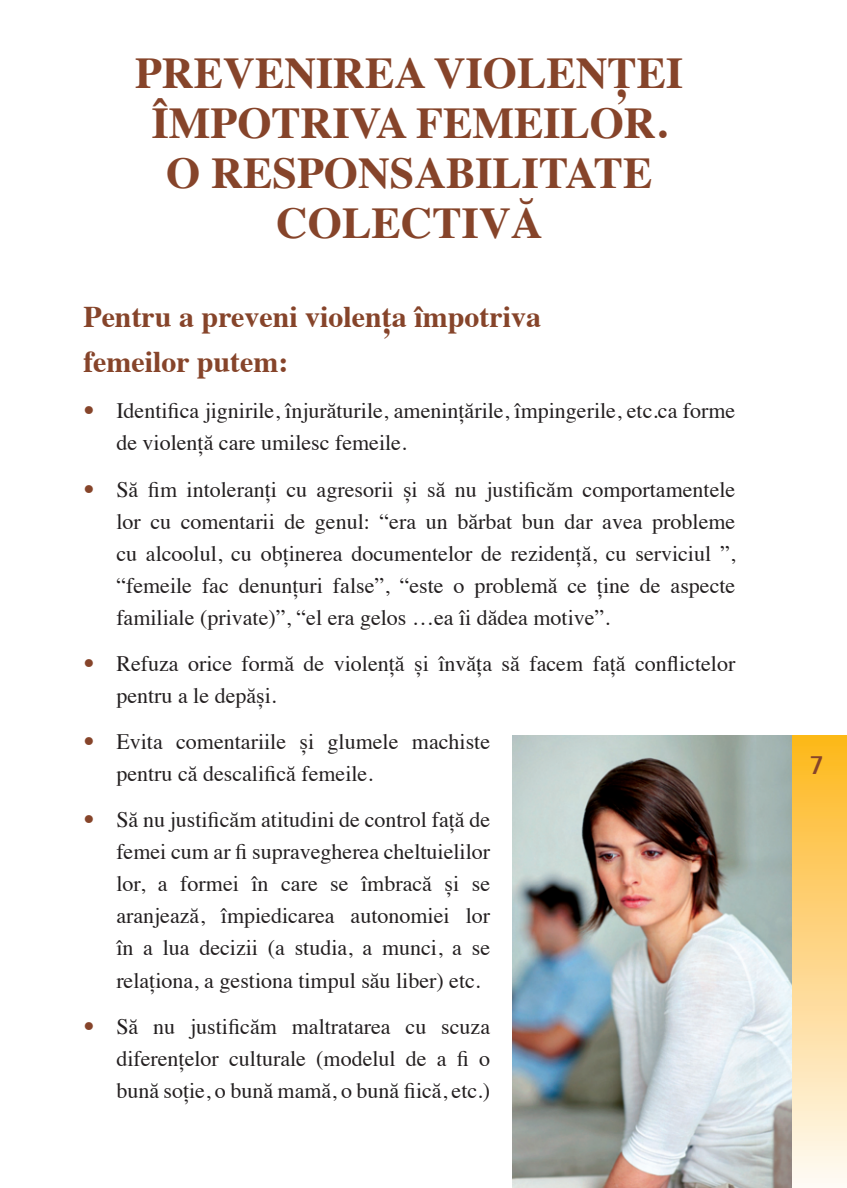
<style>
.page{position:relative;width:847px;height:1188px;background:#fff}
.page>*{position:absolute;margin:0;border:0;box-sizing:border-box;transform-origin:0 0}
.t1{font:700 44px/50px "Times";color:#86442a;text-align:center}
.t2{font:700 30px/45px "Times";color:#86442a}
.t3{font:700 28px "Rotis Semi Sans";color:#86442a}
.t4{font:22px/32px "Times";color:#231f20}
.s1{font-family:"Rotis Semi Sans";color:#86442a}
</style>
<div class="page">
<div style="left:792px;top:735px;width:55px;height:452px;background:linear-gradient(to bottom,#feb71f,#fef9f5)"></div>
<img style="left:513px;top:735px;width:279px;height:452px">
<h1 class="t1" style="left:135px;top:52px;width:550px">PREVENIREA VIOLENȚEI<br>ÎMPOTRIVA FEMEILOR.<br>O RESPONSABILITATE<br>COLECTIVĂ</h1>
<h2 class="t2" style="left:83px;top:297px;width:459px">Pentru a preveni violența împotriva femeilor putem:</h2>
<p class="t4" style="left:116px;top:397px;width:621px;text-indent:-33px"><span class="s1">•</span> Identifica jignirile, înjurăturile, amenințările, împingerile, etc.ca forme de violență care umilesc femeile.</p>
<p class="t4" style="left:116px;top:475px;width:621px;text-align:justify;text-indent:-33px"><span class="s1">•</span> Să fim intoleranți cu agresorii și să nu justificăm comportamentele lor cu comentarii de genul: “era un bărbat bun dar avea probleme cu alcoolul, cu obținerea documentelor de rezidență, cu serviciul ”, “femeile fac denunțuri false”, “este o problemă ce ține de aspecte familiale (private)”, “el era gelos …ea îi dădea motive”.</p>
<p class="t4" style="left:116px;top:649px;width:620px;text-indent:-33px"><span class="s1">•</span> Refuza orice formă de violență și învăța să facem față conflictelor pentru a le depăși.</p>
<p class="t4" style="left:116px;top:727px;width:375px;text-indent:-33px"><span class="s1">•</span> Evita comentariile și glumele machiste pentru că descalifică femeile.</p>
<p class="t4" style="left:116px;top:805px;width:375px;text-align:justify;text-indent:-33px"><span class="s1">•</span> Să nu justificăm atitudini de control față de femei cum ar fi supravegherea cheltuielilor lor, a formei în care se îmbracă și se aranjează, împiedicarea autonomiei lor în a lua decizii (a studia, a munci, a se relaționa, a gestiona timpul său liber) etc.</p>
<p class="t4" style="left:116px;top:1011px;width:375px;text-align:justify;text-indent:-33px"><span class="s1">•</span> Să nu justificăm maltratarea cu scuza diferențelor culturale (modelul de a fi o bună soție, o bună mamă, o bună fiică, etc.)</p>
<p class="t3" style="left:809px;top:753px;width:17px">7</p>
</div>
